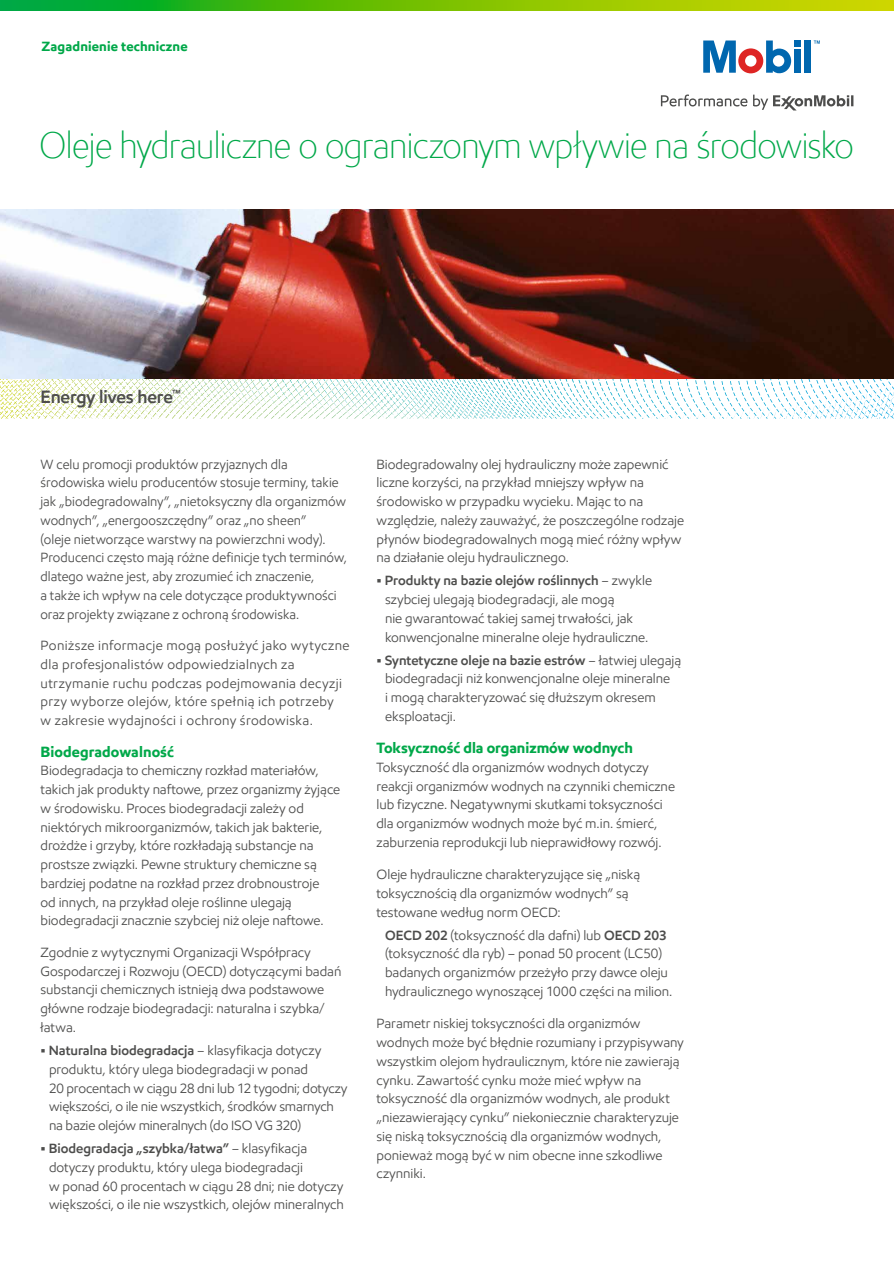
<style>
.page{position:relative;width:894px;height:1264px;background:#fff}
.page>*{position:absolute;margin:0;border:0;box-sizing:border-box;transform-origin:0 0}
.t1{font:300 37.5px "E Mprint";letter-spacing:-.02em;color:#00a849;scale:.9 1}
.t2{font:600 18px "E Mprint";letter-spacing:-.01em;color:#4d4d4c}
.t3{font:700 15px "E Mprint";color:#00a849}
.t4{font:13.5px/18.8px "E Mprint";color:#4d4d4c}
.t5{font:13.5px/18.8px "E Mprint";letter-spacing:.03em;color:#4d4d4c}
.t6{font:700 13.5px "E Mprint";letter-spacing:.01em;color:#00a849}
.s1{font-weight:600}
</style>
<div class="page">
<svg style="left:165px;top:378px;width:728px;height:5px"></svg>
<svg style="left:0;top:0;width:893px;height:11px;background:#6dc00c"></svg>
<div style="left:793px;top:41px;width:7px;height:6px;background:#0067af"></div>
<div style="left:793px;top:49px;width:7px;height:24px;background:#0067af"></div>
<div style="left:804px;top:41px;width:6px;height:32px;background:#0067af"></div>
<svg style="left:703px;top:40px;width:87px;height:33px"></svg>
<svg style="left:814px;top:41px;width:5px;height:3px"></svg>
<svg style="left:660px;top:94px;width:193px;height:16px"></svg>
<img style="left:0;top:209px;width:893px;height:169px">
<p class="t6" style="left:42px;top:38px;width:147px">Zagadnienie techniczne</p>
<h1 class="t1" style="left:39px;top:122px;width:906px">Oleje hydrauliczne o ograniczonym wpływie na środowisko</h1>
<h2 class="t2" style="left:40px;top:385px;width:142px">Energy lives here<sup>™</sup></h2>
<p class="t4" style="left:40px;top:454px;width:307px">W celu promocji produktów przyjaznych dla środowiska wielu producentów stosuje terminy, takie jak „biodegradowalny”, „nietoksyczny dla organizmów wodnych”, „energooszczędny” oraz „no sheen”<br>(oleje nietworzące warstwy na powierzchni wody).<br>Producenci często mają różne definicje tych terminów, dlatego ważne jest, aby zrozumieć ich znaczenie,<br>a także ich wpływ na cele dotyczące produktywności oraz projekty związane z ochroną środowiska.</p>
<p class="t5" style="left:40px;top:636px;width:310px">Poniższe informacje mogą posłużyć jako wytyczne dla profesjonalistów odpowiedzialnych za utrzymanie ruchu podczas podejmowania decyzji przy wyborze olejów, które spełnią ich potrzeby<br>w zakresie wydajności i ochrony środowiska.</p>
<p class="t3" style="left:40px;top:742px;width:135px">Biodegradowalność</p>
<p class="t4" style="left:40px;top:761px;width:301px">Biodegradacja to chemiczny rozkład materiałów, takich jak produkty naftowe, przez organizmy żyjące w środowisku. Proces biodegradacji zależy od niektórych mikroorganizmów, takich jak bakterie, drożdże i grzyby, które rozkładają substancje na prostsze związki. Pewne struktury chemiczne są bardziej podatne na rozkład przez drobnoustroje<br>od innych, na przykład oleje roślinne ulegają biodegradacji znacznie szybciej niż oleje naftowe.</p>
<p class="t4" style="left:40px;top:943px;width:302px">Zgodnie z wytycznymi Organizacji Współpracy Gospodarczej i Rozwoju (OECD) dotyczącymi badań substancji chemicznych istnieją dwa podstawowe główne rodzaje biodegradacji: naturalna i szybka/ łatwa.</p>
<p class="t4" style="left:49px;top:1041px;width:299px;text-indent:-9px"><span class="s1">• Naturalna biodegradacja</span> – klasyfikacja dotyczy produktu, który ulega biodegradacji w ponad<br>20 procentach w ciągu 28 dni lub 12 tygodni; dotyczy większości, o ile nie wszystkich, środków smarnych na bazie olejów mineralnych (do ISO VG 320)</p>
<p class="t4" style="left:49px;top:1139px;width:296px;text-indent:-9px"><span class="s1">• Biodegradacja „szybka/łatwa”</span> – klasyfikacja dotyczy produktu, który ulega biodegradacji<br>w ponad 60 procentach w ciągu 28 dni; nie dotyczy większości, o ile nie wszystkich, olejów mineralnych</p>
<p class="t4" style="left:376px;top:454px;width:309px">Biodegradowalny olej hydrauliczny może zapewnić liczne korzyści, na przykład mniejszy wpływ na środowisko w przypadku wycieku. Mając to na względzie, należy zauważyć, że poszczególne rodzaje płynów biodegradowalnych mogą mieć różny wpływ na działanie oleju hydraulicznego.</p>
<p class="t4" style="left:385px;top:571px;width:268px;text-indent:-9px"><span class="s1">• Produkty na bazie olejów roślinnych</span> – zwykle szybciej ulegają biodegradacji, ale mogą<br>nie gwarantować takiej samej trwałości, jak konwencjonalne mineralne oleje hydrauliczne.</p>
<p class="t4" style="left:385px;top:650px;width:297px;text-indent:-9px"><span class="s1">• Syntetyczne oleje na bazie estrów</span> – łatwiej ulegają biodegradacji niż konwencjonalne oleje mineralne<br>i mogą charakteryzować się dłuższym okresem eksploatacji.</p>
<p class="t3" style="left:376px;top:738px;width:258px">Toksyczność dla organizmów wodnych</p>
<p class="t4" style="left:376px;top:758px;width:300px">Toksyczność dla organizmów wodnych dotyczy reakcji organizmów wodnych na czynniki chemiczne lub fizyczne. Negatywnymi skutkami toksyczności dla organizmów wodnych może być m.in. śmierć, zaburzenia reprodukcji lub nieprawidłowy rozwój.</p>
<p class="t4" style="left:376px;top:865px;width:265px">Oleje hydrauliczne charakteryzujące się „niską toksycznością dla organizmów wodnych” są testowane według norm OECD:</p>
<p class="t4" style="left:385px;top:925px;width:289px"><span class="s1">OECD 202</span> (toksyczność dla dafni) lub <span class="s1">OECD 203 </span>(toksyczność dla ryb) – ponad 50 procent (LC50) badanych organizmów przeżyło przy dawce oleju hydraulicznego wynoszącej 1000 części na milion.</p>
<p class="t4" style="left:376px;top:1014px;width:308px">Parametr niskiej toksyczności dla organizmów wodnych może być błędnie rozumiany i przypisywany wszystkim olejom hydraulicznym, które nie zawierają cynku. Zawartość cynku może mieć wpływ na toksyczność dla organizmów wodnych, ale produkt „niezawierający cynku” niekoniecznie charakteryzuje się niską toksycznością dla organizmów wodnych, ponieważ mogą być w nim obecne inne szkodliwe czynniki.</p>
</div>
